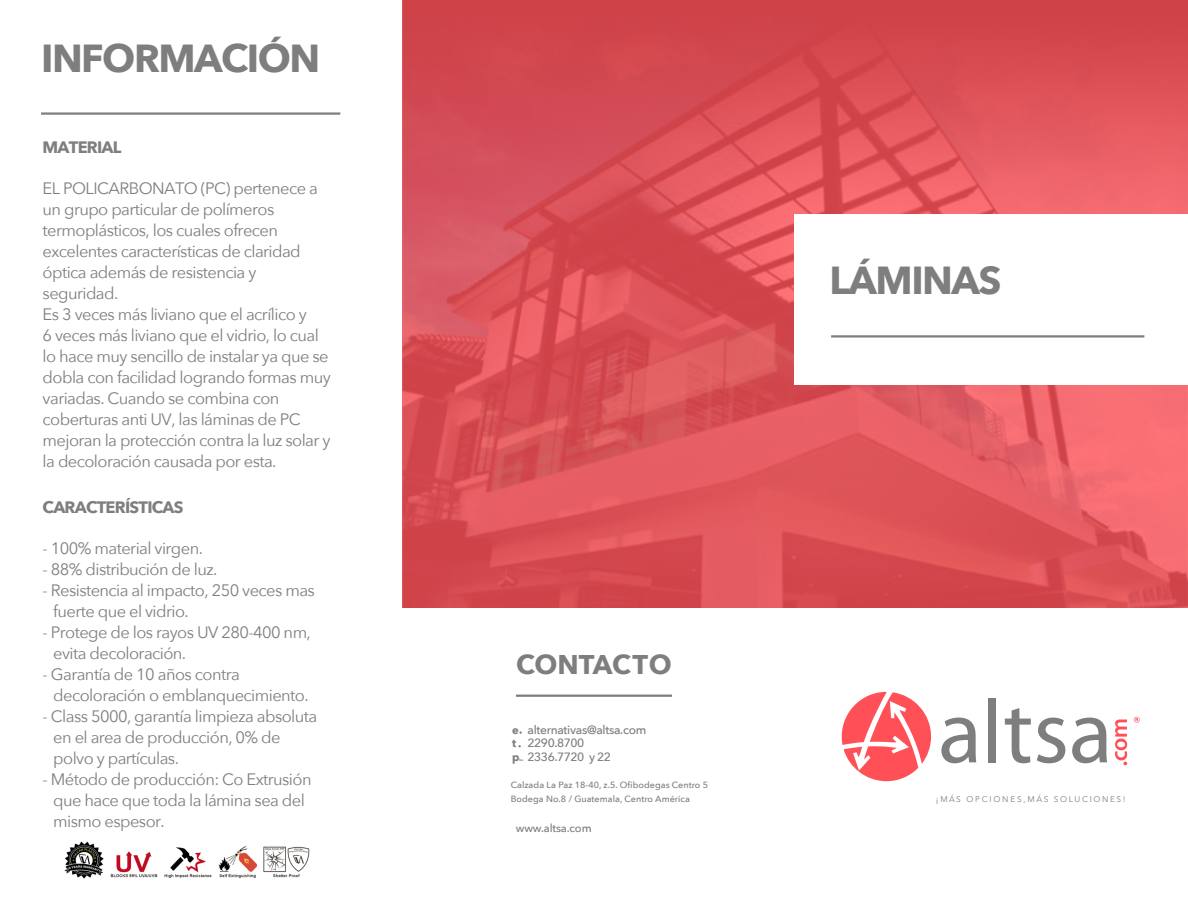
<style>
.page{position:relative;width:1188px;height:918px;background:#fff}
.page>*{position:absolute;margin:0;border:0;box-sizing:border-box;transform-origin:0 0}
.t1{font:700 39px "Avenir Next";letter-spacing:-.04em;color:#7f7e7e}
.t2{font:700 27px "Avenir Next";color:#7f7e7e}
.t3{font:16.5px/21px "Avenir Next";letter-spacing:-.035em;color:#7f7e7e}
.t4{font:700 16.5px "Avenir Next";letter-spacing:-.045em;color:#7f7e7e}
.t5{font:500 12px/13.2px "Avenir Next";letter-spacing:-.025em;color:#7e7d7e}
.t6{font:500 11.25px "Avenir Next";letter-spacing:-.015em;color:#7e7d7e}
.t7{font:700 11.25px/13.6px "Avenir Next";color:#7e7d7e}
.t8{font:500 9px/13.6px "Avenir Next";letter-spacing:.005em;color:#7e7d7e}
.t9{font:8.25px "Avenir Next";letter-spacing:.2em;color:#7f7e7e}
.t10{font:700 3px "Avenir Next";color:#7e7d7e}
</style>
<div class="page">
<svg style="left:402px;top:0;width:786px;height:608px"></svg>
<svg style="left:941px;top:718px;width:35px;height:45px"></svg>
<div style="left:988px;top:698px;width:8px;height:64px;background:#7f7e7e"></div>
<svg style="left:1005px;top:708px;width:26px;height:55px"></svg>
<svg style="left:1037px;top:718px;width:28px;height:45px"></svg>
<svg style="left:1072px;top:718px;width:35px;height:45px"></svg>
<svg style="left:842px;top:692px;width:89px;height:89px"></svg>
<svg style="left:1115px;top:720px;width:12px;height:45px"></svg>
<svg style="left:1134px;top:717px;width:6px;height:6px"></svg>
<img style="left:64px;top:841px;width:246px;height:38px">
<hr style="left:41px;top:112px;width:299px;height:3px;background:#7f7e7e">
<div style="left:795px;top:215px;width:393px;height:170px;background:#fff"></div>
<hr style="left:831px;top:335px;width:313px;height:3px;background:#7f7e7e">
<hr style="left:516px;top:695px;width:156px;height:2px;background:#7f7e7e">
<h1 class="t1" style="left:41px;top:24px;width:281px">INFORMACIÓN</h1>
<p class="t4" style="left:43px;top:133px;width:80px">MATERIAL</p>
<p class="t3" style="left:43px;top:177px;width:290px">EL POLICARBONATO (PC) pertenece a un grupo particular de polímeros termoplásticos, los cuales ofrecen excelentes características de claridad óptica además de resistencia y seguridad.<br>Es 3 veces más liviano que el acrílico y<br>6 veces más liviano que el vidrio, lo cual lo hace muy sencillo de instalar ya que se dobla con facilidad logrando formas muy variadas. Cuando se combina con coberturas anti UV, las láminas de PC mejoran la protección contra la luz solar y la decoloración causada por esta.</p>
<p class="t4" style="left:43px;top:493px;width:142px">CARACTERÍSTICAS</p>
<p class="t3" style="left:43px;top:537px;width:162px">- 100% material virgen.</p>
<p class="t3" style="left:43px;top:558px;width:176px">- 88% distribución de luz.</p>
<p class="t3" style="left:53px;top:579px;width:263px;text-indent:-11px">- Resistencia al impacto, 250 veces mas fuerte que el vidrio.</p>
<p class="t3" style="left:53px;top:621px;width:259px;text-indent:-11px">- Protege de los rayos UV 280-400 nm, evita decoloración.</p>
<p class="t3" style="left:53px;top:663px;width:257px;text-indent:-11px">- Garantía de 10 años contra decoloración o emblanquecimiento.</p>
<p class="t3" style="left:53px;top:705px;width:266px;text-indent:-11px">- Class 5000, garantía limpieza absoluta en el area de producción, 0% de polvo y partículas.</p>
<p class="t3" style="left:53px;top:768px;width:260px;text-indent:-11px">- Método de producción: Co Extrusión que hace que toda la lámina sea del mismo espesor.</p>
<h1 class="t1" style="left:830px;top:246px;width:173px">LÁMINAS</h1>
<h2 class="t2" style="left:516px;top:641px;width:157px">CONTACTO</h2>
<p class="t5" style="left:528px;top:723px;width:120px">alternativas@altsa.com<br>2290.8700<br>2336.7720 y 22</p>
<p class="t7" style="left:512px;top:723px;width:9px">e t p</p>
<p class="t10" style="left:520px;top:757px;width:5px">bx</p>
<p class="t8" style="left:511px;top:778px;width:199px">Calzada La Paz 18-40, z.5. Ofibodegas Centro 5<br>Bodega No.8 / Guatemala, Centro América</p>
<p class="t6" style="left:516px;top:819px;width:77px">www.altsa.com</p>
<p class="t9" style="left:936px;top:792px;width:191px">¡ MÁS OPCIONES,MÁS SOLUCIONES!</p>
</div>
